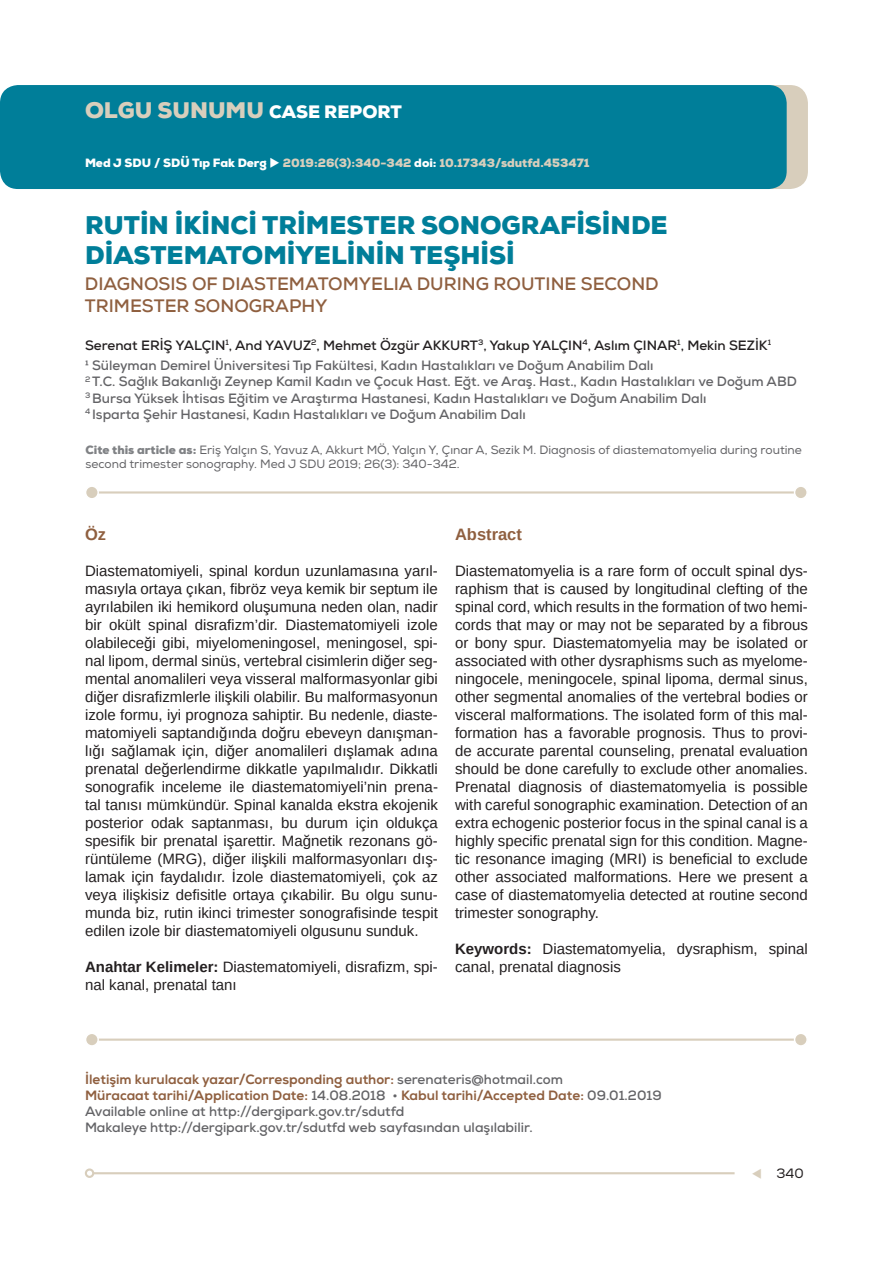
<style>
.page{position:relative;width:893px;height:1263px;background:#fff}
.page>*{position:absolute;margin:0;border:0;box-sizing:border-box;transform-origin:0 0}
.t1{font:900 25.5px/30.6px "Nexa";color:#007e99}
.t2{font:900 22.5px "Nexa";color:#d8cebc}
.t3{font:700 18px/21.6px "Nexa";color:#8f5f3f}
.t4{font:700 16.5px "Arimo";color:#8f5f3f}
.t5{font:15px/18px "Arimo";color:#231f20;text-align:justify}
.t6{font:700 13.5px/16.2px "Nexa";color:#636366}
.t7{font:700 13.5px/20.1px "Nexa";color:#231f20}
.t8{font:13.5px "Nexa";color:#231f20}
.t9{font:12px/14.4px "Nexa";color:#636366}
.t10{font:900 12px "Nexa";color:#d8cebc}
.s1{font-size:18px;color:#fff}
.s2{color:#fff}
.s3{color:#636366}
.s4{font-weight:900;color:#808285}
.s5{font-weight:700}
.s6{font-weight:800;color:#8f5f3f}
.s7{color:#d8cebc}
</style>
<div class="page">
<hr style="left:93px;top:1172px;width:642px;height:2px;background:#d8cebc">
<div style="left:85px;top:1168px;width:9px;height:10px;border:2px solid #d8cebc;border-radius:50%"></div>
<div style="left:16px;top:85px;width:792px;height:104px;background:#d8cebc;border-radius:18px"></div>
<div style="left:0;top:85px;width:787px;height:104px;background:#007e99;border-radius:18px"></div>
<hr style="left:90px;top:491px;width:715px;height:2px;background:#d8cebc">
<div style="left:86px;top:486px;width:12px;height:13px;background:#d8cebc;border-radius:50%"></div>
<div style="left:85px;top:485px;width:14px;height:15px;border:2px solid #fff;border-radius:50%"></div>
<div style="left:794px;top:486px;width:13px;height:13px;background:#d8cebc;border-radius:50%"></div>
<div style="left:794px;top:485px;width:14px;height:15px;border:2px solid #fff;border-radius:50%"></div>
<hr style="left:90px;top:1038px;width:715px;height:3px;background:#d8cebc">
<div style="left:86px;top:1033px;width:12px;height:13px;background:#d8cebc;border-radius:50%"></div>
<div style="left:85px;top:1032px;width:14px;height:15px;border:2px solid #fff;border-radius:50%"></div>
<div style="left:794px;top:1033px;width:13px;height:13px;background:#d8cebc;border-radius:50%"></div>
<div style="left:794px;top:1032px;width:14px;height:15px;border:2px solid #fff;border-radius:50%"></div>
<h2 class="t2" style="left:85px;top:96px;width:318px">OLGU SUNUMU <span class="s1">CASE REPORT</span></h2>
<p class="t10" style="left:85px;top:155px;width:506px"><span class="s2">Med J SDU / SDÜ Tıp Fak Derg</span> <span class="s2">◆</span> 2019:26(3):340-342 <span class="s2">doi:</span> 10.17343/sdutfd.453471</p>
<h1 class="t1" style="left:85px;top:210px;width:584px">RUTİN İKİNCİ TRİMESTER SONOGRAFİSİNDE<br>DİASTEMATOMİYELİNİN TEŞHİSİ</h1>
<p class="t3" style="left:85px;top:273px;width:575px">DIAGNOSIS OF DIASTEMATOMYELIA DURING ROUTINE SECOND<br>TRIMESTER SONOGRAPHY</p>
<p class="t7" style="left:85px;top:335px;width:688px">Serenat ERİŞ YALÇIN<sup>1</sup>, And YAVUZ<sup>2</sup>, Mehmet Özgür AKKURT<sup>3</sup>, Yakup YALÇIN<sup>4</sup>, Aslım ÇINAR<sup>1</sup>, Mekin SEZİK<sup>1<br></sup><span class="s3">1 Süleyman Demirel Üniversitesi Tıp Fakültesi, Kadın Hastalıkları ve Doğum Anabilim Dalı</span></p>
<p class="t6" style="left:85px;top:373px;width:713px"><sup>2</sup> T.C. Sağlık Bakanlığı Zeynep Kamil Kadın ve Çocuk Hast. Eğt. ve Araş. Hast., Kadın Hastalıkları ve Doğum ABD<br><sup>3</sup> Bursa Yüksek İhtisas Eğitim ve Araştırma Hastanesi, Kadın Hastalıkları ve Doğum Anabilim Dalı<br><sup>4</sup> Isparta Şehir Hastanesi, Kadın Hastalıkları ve Doğum Anabilim Dalı</p>
<p class="t9" style="left:86px;top:443px;width:718px"><span class="s4">Cite this article as:</span> Eriş Yalçın S, Yavuz A, Akkurt MÖ, Yalçın Y, Çınar A, Sezik M. Diagnosis of diastematomyelia during routine second trimester sonography. Med J SDU 2019; 26(3): 340-342.</p>
<p class="t4" style="left:85px;top:523px;width:23px">Öz</p>
<p class="t5" style="left:85px;top:562px;width:354px">Diastematomiyeli, spinal kordun uzunlamasına yarıl&shy;masıyla ortaya çıkan, fibröz veya kemik bir septum ile ayrılabilen iki hemikord oluşumuna neden olan, nadir bir okült spinal disrafizm’dir. Diastematomiyeli izole olabileceği gibi, miyelomeningosel, meningosel, spi&shy;nal lipom, dermal sinüs, vertebral cisimlerin diğer seg&shy;mental anomalileri veya visseral malformasyonlar gibi diğer disrafizmlerle ilişkili olabilir. Bu malformasyonun izole formu, iyi prognoza sahiptir. Bu nedenle, diaste&shy;matomiyeli saptandığında doğru ebeveyn danışman&shy;lığı sağlamak için, diğer anomalileri dışlamak adına prenatal değerlendirme dikkatle yapılmalıdır. Dikkatli sonografik inceleme ile diastematomiyeli’nin prena&shy;tal tanısı mümkündür. Spinal kanalda ekstra ekojenik posterior odak saptanması, bu durum için oldukça spesifik bir prenatal işarettir. Mağnetik rezonans gö&shy;rüntüleme (MRG), diğer ilişkili malformasyonları dış&shy;lamak için faydalıdır. İzole diastematomiyeli, çok az veya ilişkisiz defisitle ortaya çıkabilir. Bu olgu sunu&shy;munda biz, rutin ikinci trimester sonografisinde tespit edilen izole bir diastematomiyeli olgusunu sunduk.</p>
<p class="t5" style="left:85px;top:958px;width:354px"><span class="s5">Anahtar Kelimeler:</span> Diastematomiyeli, disrafizm, spi&shy;nal kanal, prenatal tanı</p>
<p class="t4" style="left:455px;top:523px;width:68px">Abstract</p>
<p class="t5" style="left:455px;top:562px;width:354px">Diastematomyelia is a rare form of occult spinal dys&shy;raphism that is caused by longitudinal clefting of the spinal cord, which results in the formation of two hemi&shy;cords that may or may not be separated by a fibrous or bony spur. Diastematomyelia may be isolated or associated with other dysraphisms such as myelome&shy;ningocele, meningocele, spinal lipoma, dermal sinus, other segmental anomalies of the vertebral bodies or visceral malformations. The isolated form of this mal&shy;formation has a favorable prognosis. Thus to provi&shy;de accurate parental counseling, prenatal evaluation should be done carefully to exclude other anomalies.<br>Prenatal diagnosis of diastematomyelia is possible with careful sonographic examination. Detection of an extra echogenic posterior focus in the spinal canal is a highly specific prenatal sign for this condition. Magne&shy;tic resonance imaging (MRI) is beneficial to exclude other associated malformations. Here we present a case of diastematomyelia detected at routine second trimester sonography.</p>
<p class="t5" style="left:455px;top:940px;width:354px"><span class="s5">Keywords:</span> Diastematomyelia, dysraphism, spinal canal, prenatal diagnosis</p>
<p class="t6" style="left:85px;top:1071px;width:578px"><span class="s6">İletişim kurulacak yazar/Corresponding author:</span> serenateris@hotmail.com<br><span class="s6">Müracaat tarihi/Application Date:</span> 14.08.2018 • <span class="s6">Kabul tarihi/Accepted Date:</span> 09.01.2019<br>Available online at http://dergipark.gov.tr/sdutfd<br>Makaleye http://dergipark.gov.tr/sdutfd web sayfasından ulaşılabilir.</p>
<p class="t8" style="left:751px;top:1165px;width:54px"><span class="s7">▼</span> 340</p>
</div>
